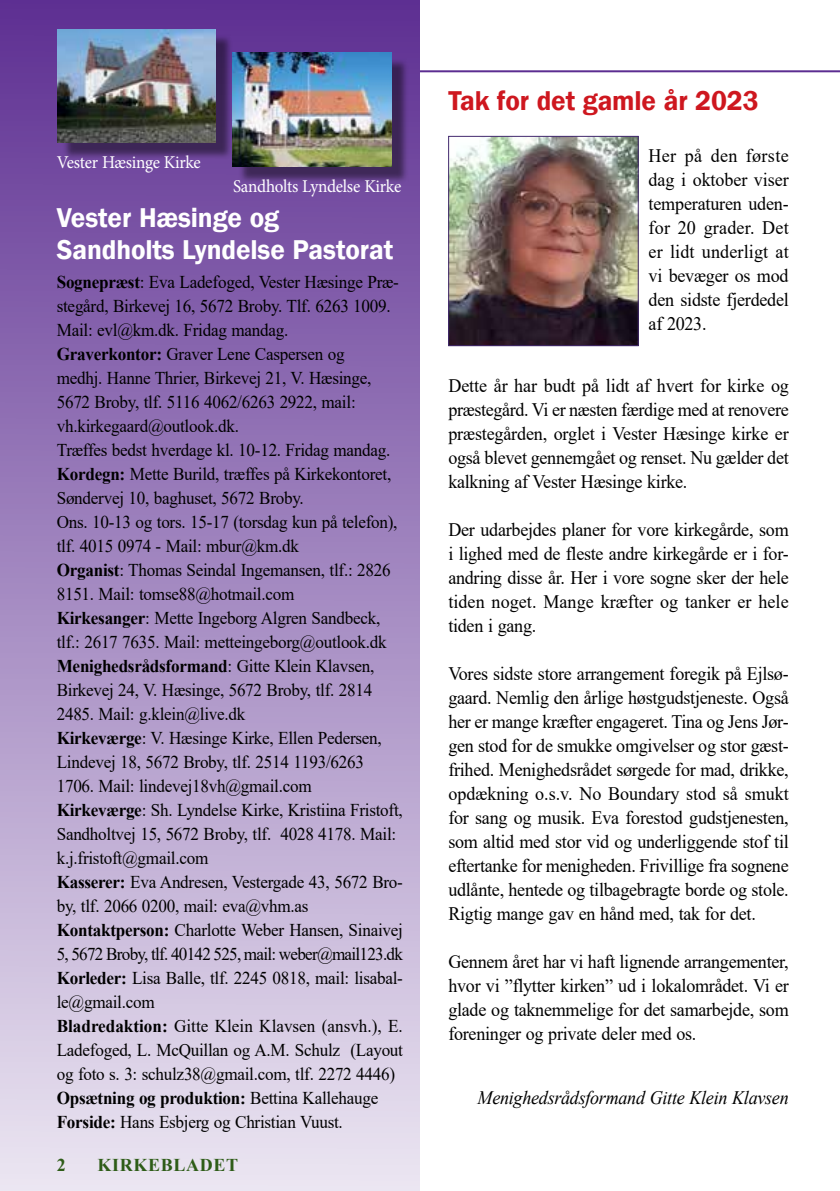
<style>
.page{position:relative;width:840px;height:1191px;background:#fff}
.page>*{position:absolute;margin:0;border:0;box-sizing:border-box;transform-origin:0 0}
.t1{font:600 28px/32.2px "Franklin Gothic";letter-spacing:-.005em;color:#fff}
.t2{font:600 28px "Franklin Gothic";letter-spacing:-.005em;color:#ce171f}
.t3{font:19px/24px "Times New Roman";letter-spacing:-.015em;color:#000;text-align:justify;scale:.95 1}
.t4{font:italic 19px "Times New Roman";letter-spacing:-.015em;color:#000;scale:.95 1}
.t5{font:18px/24px "Times New Roman";letter-spacing:-.015em;color:#000;scale:.95 1}
.t6{font:18px "Minion Pro";letter-spacing:-.02em;color:#fff;scale:.95 1}
.t7{font:700 18px "Times New Roman";letter-spacing:.035em;color:#2e5c18}
.s1{font-weight:700}
</style>
<div class="page">
<div style="left:0;top:0;width:420px;height:1191px;background:linear-gradient(to bottom,#5d2f92,#ece6f2)"></div>
<div style="left:238px;top:58px;width:171px;height:126px;background:#000;opacity:.45"></div>
<img style="left:233px;top:53px;width:158px;height:113px">
<div style="left:62px;top:35px;width:171px;height:126px;background:#000;opacity:.45"></div>
<img style="left:57px;top:29px;width:159px;height:114px">
<hr style="left:420px;top:70px;width:419px;height:2px;background:#5c2d91">
<img style="left:450px;top:138px;width:186px;height:206px">
<div style="left:448px;top:136px;width:190px;height:210px;border:1px solid #42296e"></div>
<p class="t6" style="left:57px;top:150px;width:153px">Vester Hæsinge Kirke</p>
<p class="t6" style="left:233px;top:174px;width:178px">Sandholts Lyndelse Kirke</p>
<h1 class="t1" style="left:57px;top:201px;width:338px">Vester Hæsinge og<br>Sandholts Lyndelse Pastorat</h1>
<p class="t5" style="left:57px;top:269px;width:366px"><span class="s1">Sognepræst</span>: Eva Ladefoged, Vester Hæsinge Præ&shy;stegård, Birkevej 16, 5672 Broby. Tlf. 6263 1009.<br>Mail: evl@km.dk. Fridag mandag.<br><span class="s1">Graverkontor:</span> Graver Lene Caspersen og<br>medhj. Hanne Thrier, Birkevej 21, V. Hæsinge, 5672 Broby, tlf. 5116 4062/6263 2922, mail: vh.kirkegaard@outlook.dk.<br>Træffes bedst hverdage kl. 10-12. Fridag mandag.<br><span class="s1">Kordegn:</span> Mette Burild, træffes på Kirkekontoret, Søndervej 10, baghuset, 5672 Broby.<br>Ons. 10-13 og tors. 15-17 (torsdag kun på telefon), tlf. 4015 0974 - Mail: mbur@km.dk<br><span class="s1">Organist</span>: Thomas Seindal Ingemansen, tlf.: 2826<br>8151. Mail: tomse88@hotmail.com<br><span class="s1">Kirkesanger</span>: Mette Ingeborg Algren Sandbeck, tlf.: 2617 7635. Mail: metteingeborg@outlook.dk <span class="s1">Menighedsrådsformand</span>: Gitte Klein Klavsen, Birkevej 24, V. Hæsinge, 5672 Broby, tlf. 2814<br>2485. Mail: g.klein@live.dk<br><span class="s1">Kirkeværge</span>: V. Hæsinge Kirke, Ellen Pedersen, Lindevej 18, 5672 Broby, tlf. 2514 1193/6263<br>1706. Mail: lindevej18vh@gmail.com <span class="s1">Kirkeværge</span>: Sh. Lyndelse Kirke, Kristiina Fristoft, Sandholtvej 15, 5672 Broby, tlf. 4028 4178. Mail: k.j.fristoft@gmail.com<br><span class="s1">Kasserer:</span> Eva Andresen, Vestergade 43, 5672 Bro&shy;by, tlf. 2066 0200, mail: eva@vhm.as <span class="s1">Kontaktperson:</span> Charlotte Weber Hansen, Sinaivej 5, 5672 Broby, tlf. 40142 525, mail: weber@mail123.dk <span class="s1">Korleder:</span> Lisa Balle, tlf. 2245 0818, mail: lisabal&shy;le@gmail.com<br><span class="s1">Bladredaktion:</span> Gitte Klein Klavsen (ansvh.), E.<br>Ladefoged, L. McQuillan og A.M. Schulz (Layout og foto s. 3: schulz38@gmail.com, tlf. 2272 4446)<br><span class="s1">Opsætning og produktion:</span> Bettina Kallehauge <span class="s1">Forside:</span> Hans Esbjerg og Christian Vuust.</p>
<p class="t7" style="left:57px;top:1151px;width:10px">2</p>
<p class="t7" style="left:98px;top:1151px;width:142px">KIRKEBLADET</p>
<h1 class="t2" style="left:448px;top:84px;width:311px">Tak for det gamle år 2023</h1>
<p class="t3" style="left:648px;top:143px;width:149px">Her på den første dag i oktober viser temperaturen uden&shy;for 20 grader. Det er lidt underligt at vi bevæger os mod den sidste fjerdedel af 2023.</p>
<p class="t3" style="left:448px;top:373px;width:360px">Dette år har budt på lidt af hvert for kirke og præstegård. Vi er næsten færdige med at renovere præstegården, orglet i Vester Hæsinge kirke er også blevet gennemgået og renset. Nu gælder det kalkning af Vester Hæsinge kirke.</p>
<p class="t3" style="left:448px;top:517px;width:359px">Der udarbejdes planer for vore kirkegårde, som i lighed med de fleste andre kirkegårde er i for&shy;andring disse år. Her i vore sogne sker der hele tiden noget. Mange kræfter og tanker er hele tiden i gang.</p>
<p class="t3" style="left:448px;top:661px;width:359px">Vores sidste store arrangement foregik på Ejlsø&shy;gaard. Nemlig den årlige høstgudstjeneste. Også her er mange kræfter engageret. Tina og Jens Jør&shy;gen stod for de smukke omgivelser og stor gæst&shy;frihed. Menighedsrådet sørgede for mad, drikke, opdækning o.s.v. No Boundary stod så smukt for sang og musik. Eva forestod gudstjenesten, som altid med stor vid og underliggende stof til eftertanke for menigheden. Frivillige fra sognene udlånte, hentede og tilbagebragte borde og stole.<br>Rigtig mange gav en hånd med, tak for det.</p>
<p class="t3" style="left:448px;top:949px;width:359px">Gennem året har vi haft lignende arrangementer, hvor vi ”flytter kirken” ud i lokalområdet. Vi er glade og taknemmelige for det samarbejde, som foreninger og private deler med os.</p>
<p class="t4" style="left:477px;top:1085px;width:329px">Menighedsrådsformand Gitte Klein Klavsen</p>
</div>
